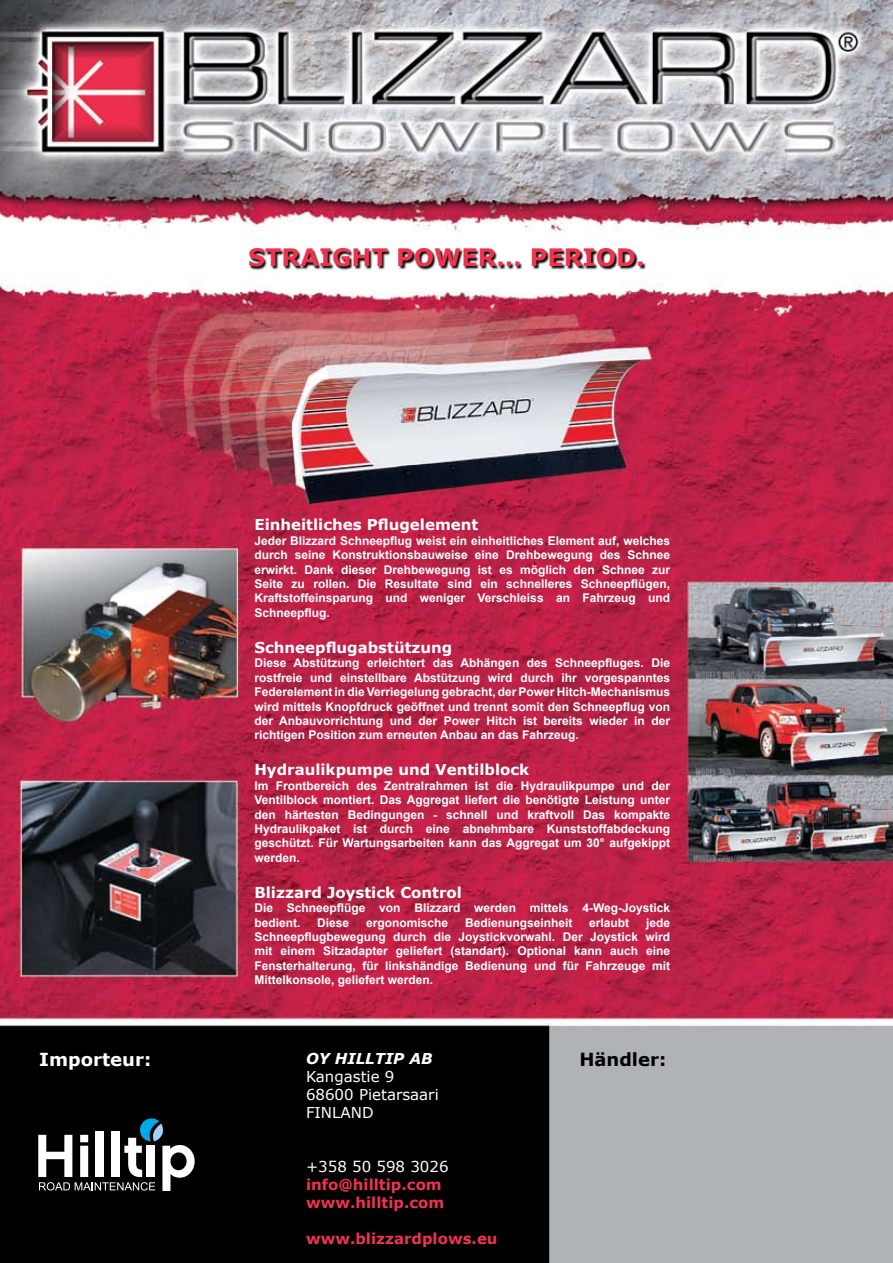
<style>
.page{position:relative;width:893px;height:1263px;background:#fff}
.page>*{position:absolute;margin:0;border:0;box-sizing:border-box;transform-origin:0 0}
.t1{font:700 24px "Verdana";color:#ee334e}
.t2{font:700 18px "Verdana";color:#fff}
.t3{font:700 18px "Verdana";color:#010101}
.t4{font:700 15px "Verdana";color:#fff}
.t5{font:700 15px/18px "Verdana";color:#ee334e}
.t6{font:15px/18px "Verdana";color:#fff}
.t7{font:italic 700 15px "Verdana";color:#fff}
.t8{font:700 12px/14.4px "Arial";color:#fff;text-align:justify}
</style>
<div class="page">
<img style="left:0;top:0;width:893px;height:1263px">
<svg style="left:38px;top:1118px;width:157px;height:73px"></svg>
<svg style="left:250px;top:249px;width:396px;height:21px"></svg>
<h1 class="t1" style="left:248px;top:242px;width:398px">STRAIGHT POWER… PERIOD.</h1>
<p class="t4" style="left:254px;top:515px;width:225px">Einheitliches Pflugelement</p>
<p class="t8" style="left:254px;top:534px;width:417px">Jeder Blizzard Schneepflug weist ein einheitliches Element auf, welches durch seine Konstruktionsbauweise eine Drehbewegung des Schnee erwirkt. Dank dieser Drehbewegung ist es möglich den Schnee zur Seite zu rollen. Die Resultate sind ein schnelleres Schneepflügen, Kraftstoffeinsparung und weniger Verschleiss an Fahrzeug und Schneepflug.</p>
<p class="t4" style="left:254px;top:638px;width:199px">Schneepflugabstützung</p>
<p class="t8" style="left:254px;top:656px;width:417px">Diese Abstützung erleichtert das Abhängen des Schneepfluges. Die rostfreie und einstellbare Abstützung wird durch ihr vorgespanntes Federelement in die Verriegelung gebracht, der Power Hitch-Mechanismus wird mittels Knopfdruck geöffnet und trennt somit den Schneepflug von der Anbauvorrichtung und der Power Hitch ist bereits wieder in der richtigen Position zum erneuten Anbau an das Fahrzeug.</p>
<p class="t4" style="left:254px;top:760px;width:276px">Hydraulikpumpe und Ventilblock</p>
<p class="t8" style="left:254px;top:779px;width:417px">Im Frontbereich des Zentralrahmen ist die Hydraulikpumpe und der Ventilblock montiert. Das Aggregat liefert die benötigte Leistung unter den härtesten Bedingungen - schnell und kraftvoll Das kompakte Hydraulikpaket ist durch eine abnehmbare Kunststoffabdeckung geschützt. Für Wartungsarbeiten kann das Aggregat um 30° aufgekippt werden.</p>
<p class="t4" style="left:254px;top:883px;width:209px">Blizzard Joystick Control</p>
<p class="t8" style="left:254px;top:901px;width:417px">Die Schneepflüge von Blizzard werden mittels 4-Weg-Joystick bedient.</p>
<p class="t8" style="left:254px;top:915px;width:417px;text-indent:392px">jede Schneepflugbewegung durch die Joystickvorwahl. Der Joystick wird mit einem Sitzadapter geliefert (standart). Optional kann auch eine Fensterhalterung, für linkshändige Bedienung und für Fahrzeuge mit Mittelkonsole, geliefert werden.</p>
<p class="t8" style="left:317px;top:915px;width:34px">Diese</p>
<p class="t8" style="left:366px;top:915px;width:84px">ergonomische</p>
<p class="t8" style="left:465px;top:915px;width:109px">Bedienungseinheit</p>
<p class="t8" style="left:589px;top:915px;width:42px">erlaubt</p>
<h2 class="t2" style="left:39px;top:1048px;width:113px">Importeur:</h2>
<h2 class="t3" style="left:579px;top:1048px;width:88px">Händler:</h2>
<p class="t7" style="left:306px;top:1049px;width:128px">OY HILLTIP AB</p>
<p class="t6" style="left:306px;top:1067px;width:134px">Kangastie 9<br>68600 Pietarsaari<br>FINLAND</p>
<p class="t6" style="left:306px;top:1157px;width:144px">+358 50 598 3026</p>
<p class="t5" style="left:306px;top:1175px;width:140px">info@hilltip.com www.hilltip.com</p>
<p class="t5" style="left:306px;top:1229px;width:193px">www.blizzardplows.eu</p>
</div>
